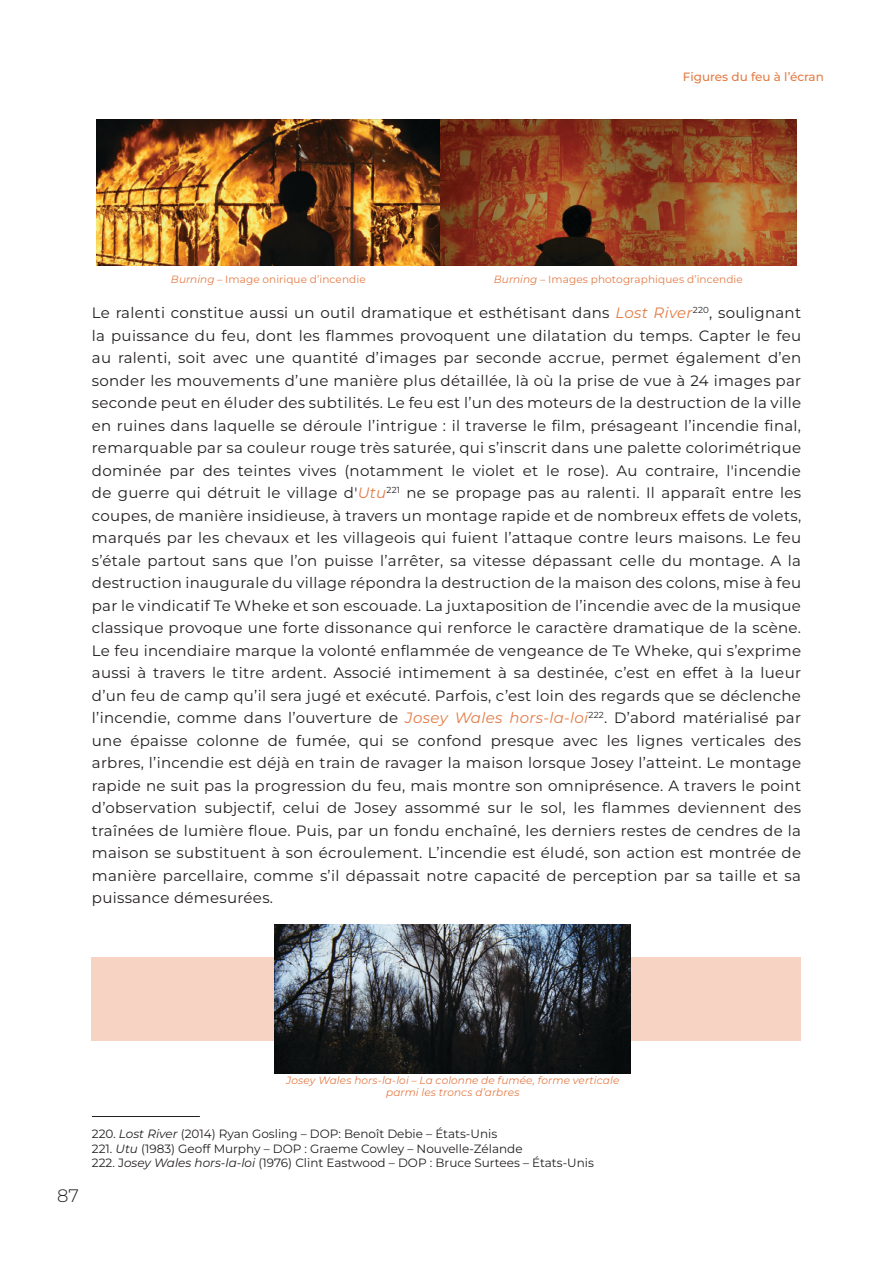
<style>
.page{position:relative;width:893px;height:1263px;background:#fff}
.page>*{position:absolute;margin:0;border:0;box-sizing:border-box;transform-origin:0 0}
.t1{font:100 18px "Montserrat";color:#231f20}
.t2{font:100 15px/22.5px "Montserrat";letter-spacing:.02em;color:#231f20;text-align:justify}
.Footnote{font:100 12px "Montserrat";color:#231f20}
.t3{font:500 12px "Montserrat";color:#e47c46}
.t4{font:italic 100 10.5px/12.6px "Montserrat";letter-spacing:.01em;color:#e47c46;text-align:center}
.t5{font:100 10.5px "Montserrat";letter-spacing:.01em;color:#e47c46}
.s1{font-style:italic}
.s2{font-style:italic;color:#e47c46}
</style>
<div class="page">
<div style="left:92px;top:957px;width:709px;height:83px;background:#f6d3c2"></div>
<hr style="left:92px;top:1116px;width:108px;height:1px;background:#231f20">
<img style="left:96px;top:120px;width:344px;height:146px">
<img style="left:440px;top:120px;width:356px;height:146px">
<img style="left:275px;top:924px;width:356px;height:149px">
<p class="t3" style="left:683px;top:68px;width:143px">Figures du feu à l’écran</p>
<p class="t5" style="left:171px;top:273px;width:196px"><span class="s1">Burning –</span> Image onirique d’incendie</p>
<p class="t5" style="left:494px;top:273px;width:250px"><span class="s1">Burning –</span> Images photographiques d’incendie</p>
<p class="t2" style="left:92px;top:301px;width:711px">Le ralenti constitue aussi un outil dramatique et esthétisant dans <span class="s2">Lost River</span><sup>220</sup>, soulignant la puissance du feu, dont les flammes provoquent une dilatation du temps. Capter le feu au ralenti, soit avec une quantité d’images par seconde accrue, permet également d’en sonder les mouvements d’une manière plus détaillée, là où la prise de vue à 24 images par seconde peut en éluder des subtilités. Le feu est l’un des moteurs de la destruction de la ville en ruines dans laquelle se déroule l’intrigue : il traverse le film, présageant l’incendie final, remarquable par sa couleur rouge très saturée, qui s’inscrit dans une palette colorimétrique dominée par des teintes vives (notamment le violet et le rose). Au contraire, l'incendie de guerre qui détruit le village d'<span class="s2">Utu</span><sup>221</sup> ne se propage pas au ralenti. Il apparaît entre les coupes, de manière insidieuse, à travers un montage rapide et de nombreux effets de volets, marqués par les chevaux et les villageois qui fuient l’attaque contre leurs maisons. Le feu s’étale partout sans que l’on puisse l’arrêter, sa vitesse dépassant celle du montage. A la destruction inaugurale du village répondra la destruction de la maison des colons, mise à feu par le vindicatif Te Wheke et son escouade. La juxtaposition de l’incendie avec de la musique classique provoque une forte dissonance qui renforce le caractère dramatique de la scène.<br>Le feu incendiaire marque la volonté enflammée de vengeance de Te Wheke, qui s’exprime aussi à travers le titre ardent. Associé intimement à sa destinée, c’est en effet à la lueur d’un feu de camp qu’il sera jugé et exécuté. Parfois, c’est loin des regards que se déclenche l’incendie, comme dans l’ouverture de <span class="s2">Josey Wales hors-la-loi</span><sup>222</sup>. D’abord matérialisé par une épaisse colonne de fumée, qui se confond presque avec les lignes verticales des arbres, l’incendie est déjà en train de ravager la maison lorsque Josey l’atteint. Le montage rapide ne suit pas la progression du feu, mais montre son omniprésence. A travers le point d’observation subjectif, celui de Josey assommé sur le sol, les flammes deviennent des traînées de lumière floue. Puis, par un fondu enchaîné, les derniers restes de cendres de la maison se substituent à son écroulement. L’incendie est éludé, son action est montrée de manière parcellaire, comme s’il dépassait notre capacité de perception par sa taille et sa puissance démesurées.</p>
<p class="t1" style="left:57px;top:1183px;width:23px">87</p>
<p class="t4" style="left:286px;top:1073px;width:335px">Josey Wales hors-la-loi – La colonne de fumée, forme verticale parmi les troncs d’arbres</p>
<p class="Footnote" style="left:92px;top:1126px;width:407px">220. <span class="s1">Lost River</span> (2014) Ryan Gosling – DOP: Benoît Debie – États-Unis</p>
<p class="Footnote" style="left:92px;top:1140px;width:432px">221. <span class="s1">Utu</span> (1983) Geoff Murphy – DOP : Graeme Cowley – Nouvelle-Zélande</p>
<p class="Footnote" style="left:92px;top:1155px;width:504px">222. J<span class="s1">osey Wales hors-la-loi</span> (1976) Clint Eastwood – DOP : Bruce Surtees – États-Unis</p>
</div>
